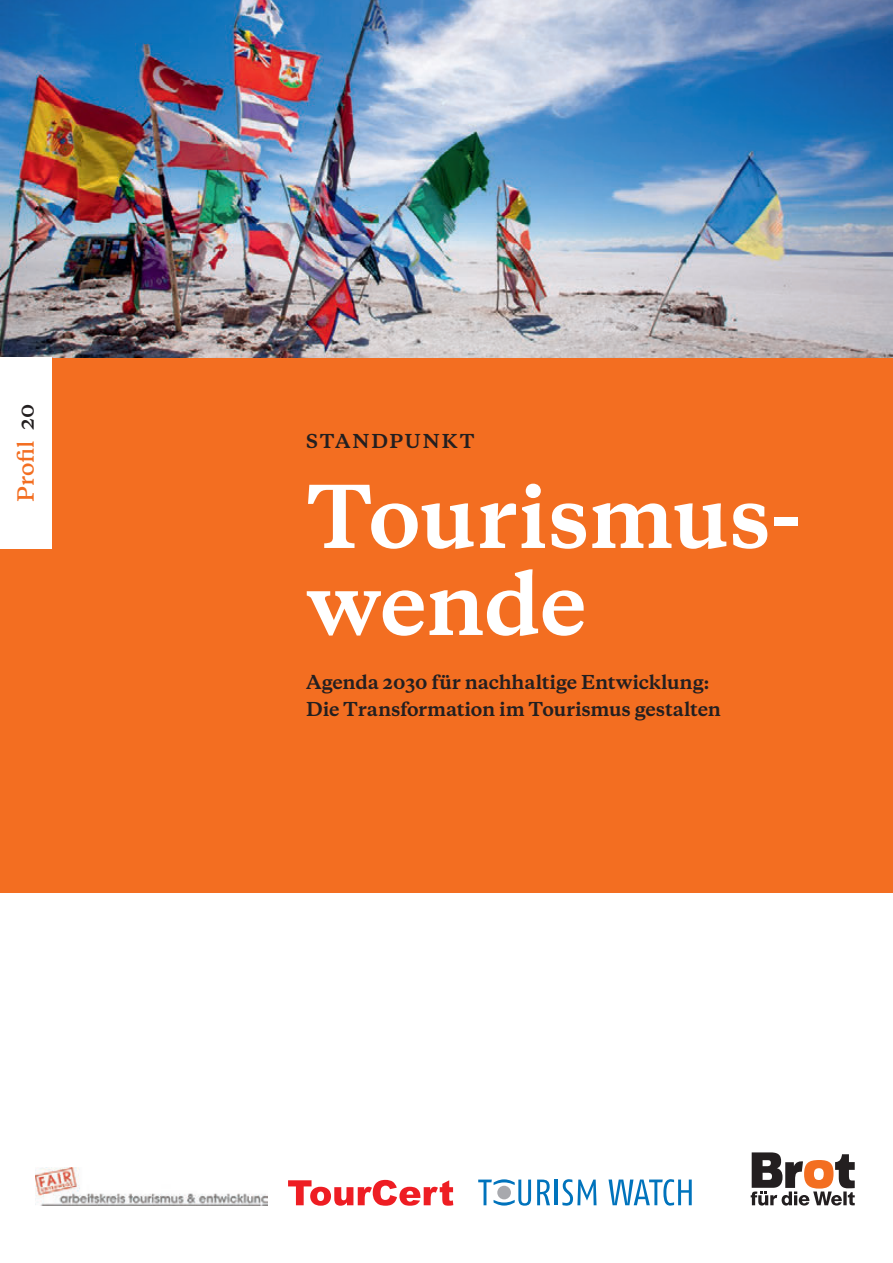
<style>
.page{position:relative;width:893px;height:1263px;background:#fff}
.page>*{position:absolute;margin:0;border:0;box-sizing:border-box;transform-origin:0 0}
.t1{font:700 81px/87px "Galaxie Copernicus";letter-spacing:-.005em;color:#fff}
.t2{font:600 21px "Galaxie Copernicus";letter-spacing:-.01em;color:#f36e21}
.t3{font:700 18px/27px "Galaxie Copernicus";letter-spacing:-.005em;color:#231f20}
.t4{font:700 18px "Galaxie Copernicus";letter-spacing:.105em;color:#231f20}
.s1{color:#231f20}
</style>
<div class="page">
<div style="left:0;top:357px;width:893px;height:536px;background:#f36e21"></div>
<svg style="left:751px;top:1152px;width:104px;height:53px"></svg>
<img style="left:0;top:0;width:893px;height:357px">
<div style="left:0;top:357px;width:51px;height:192px;background:#fff"></div>
<svg style="left:608px;top:1179px;width:84px;height:26px"></svg>
<svg style="left:537px;top:1179px;width:13px;height:26px"></svg>
<hr style="left:555px;top:1179px;width:3px;height:26px;background:#0073bc">
<svg style="left:562px;top:1179px;width:34px;height:27px"></svg>
<svg style="left:478px;top:1179px;width:53px;height:27px"></svg>
<div style="left:497px;top:1186px;width:14px;height:13px;background:#a8a9ad;border-radius:50%"></div>
<img style="left:35px;top:1167px;width:233px;height:39px">
<svg style="left:288px;top:1180px;width:165px;height:26px"></svg>
<p class="t2" style="left:12px;top:502px;width:100px;rotate:-90deg">Profil <span class="s1">20</span></p>
<p class="t4" style="left:306px;top:429px;width:170px">STANDPUNKT</p>
<h1 class="t1" style="left:306px;top:475px;width:497px">Tourismus&shy;wende</h1>
<p class="t3" style="left:306px;top:669px;width:416px">Agenda 2030 für nachhaltige Entwicklung:<br>Die Transformation im Tourismus gestalten</p>
</div>
